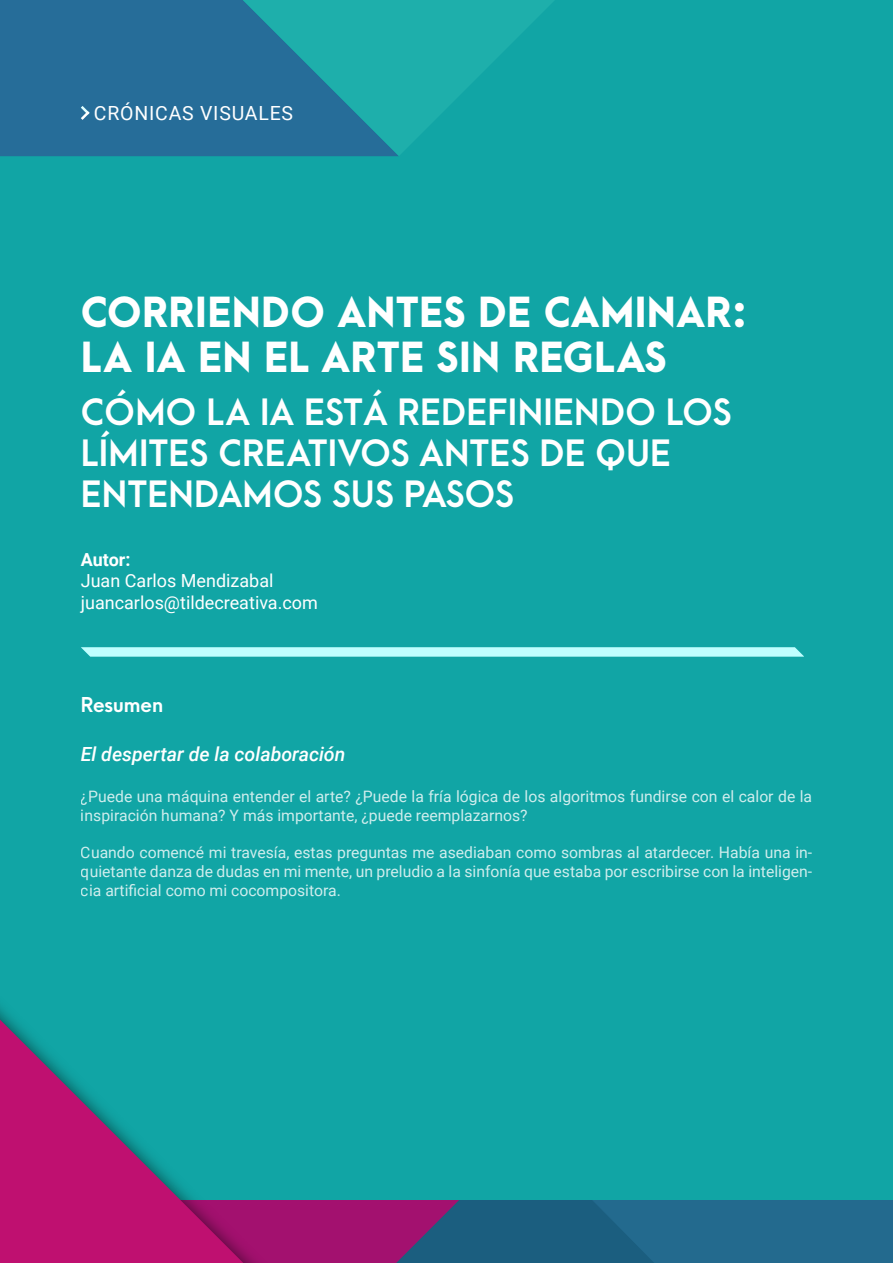
<style>
.page{position:relative;width:893px;height:1263px;background:#11a5a5}
.page>*{position:absolute;margin:0;border:0;box-sizing:border-box;transform-origin:0 0}
.t1{font:800 37.5px "Arca Majora 3";letter-spacing:.01em;color:#fff}
.t2{font:700 34.5px/41.4px "Arca Majora 3";letter-spacing:.01em;color:#fff}
.t3{font:italic 500 19.5px "Roboto";color:#fff}
.t4{font:19.5px "Roboto";letter-spacing:.04em;color:#fff}
.t5{font:700 19.5px "Arca Majora 3";color:#fff}
.t6{font:18px "Roboto";color:#fff}
.t7{font:700 18px "Roboto";letter-spacing:-.005em;color:#fff}
.t8{font:15.75px/18.9px "Roboto";color:#fff}
</style>
<div class="page">
<div style="left:0;top:0;width:243px;height:156px;background:#266d99"></div>
<svg style="left:243px;top:0;width:311px;height:156px"></svg>
<svg style="left:0;top:1019px;width:193px;height:244px;fill:#bf1070"></svg>
<svg style="left:134px;top:1200px;width:759px;height:63px;background:#55437d"></svg>
<svg style="left:81px;top:106px;width:9px;height:14px"></svg>
<svg style="left:81px;top:647px;width:723px;height:10px;background:#b3f8f8"></svg>
<p class="t4" style="left:94px;top:99px;width:201px">CRÓNICAS VISUALES</p>
<p class="t1" style="left:81px;top:279px;width:668px">CORRIENDO ANTES DE CAMINAR:</p>
<p class="t1" style="left:81px;top:324px;width:587px">LA IA EN EL ARTE SIN REGLAS</p>
<p class="t2" style="left:81px;top:387px;width:652px">CÓMO LA IA ESTÁ REDEFINIENDO LOS<br>LÍMITES CREATIVOS ANTES DE QUE<br>ENTENDAMOS SUS PASOS</p>
<p class="t7" style="left:81px;top:547px;width:51px">Autor:</p>
<p class="t6" style="left:81px;top:568px;width:194px">Juan Carlos Mendizabal</p>
<p class="t6" style="left:81px;top:590px;width:239px">juancarlos@tildecreativa.com</p>
<p class="t5" style="left:81px;top:687px;width:84px">Resumen</p>
<p class="t3" style="left:81px;top:740px;width:266px">El despertar de la colaboración</p>
<p class="t8" style="left:81px;top:786px;width:733px">¿Puede una máquina entender el arte? ¿Puede la fría lógica de los algoritmos fundirse con el calor de la inspiración humana? Y más importante, ¿puede reemplazarnos?</p>
<p class="t8" style="left:81px;top:843px;width:733px;text-align:justify">Cuando comencé mi travesía, estas preguntas me asediaban como sombras al atardecer. Había una in&shy;quietante danza de dudas en mi mente, un preludio a la sinfonía que estaba por escribirse con la inteligen&shy;cia artificial como mi cocompositora.</p>
</div>
